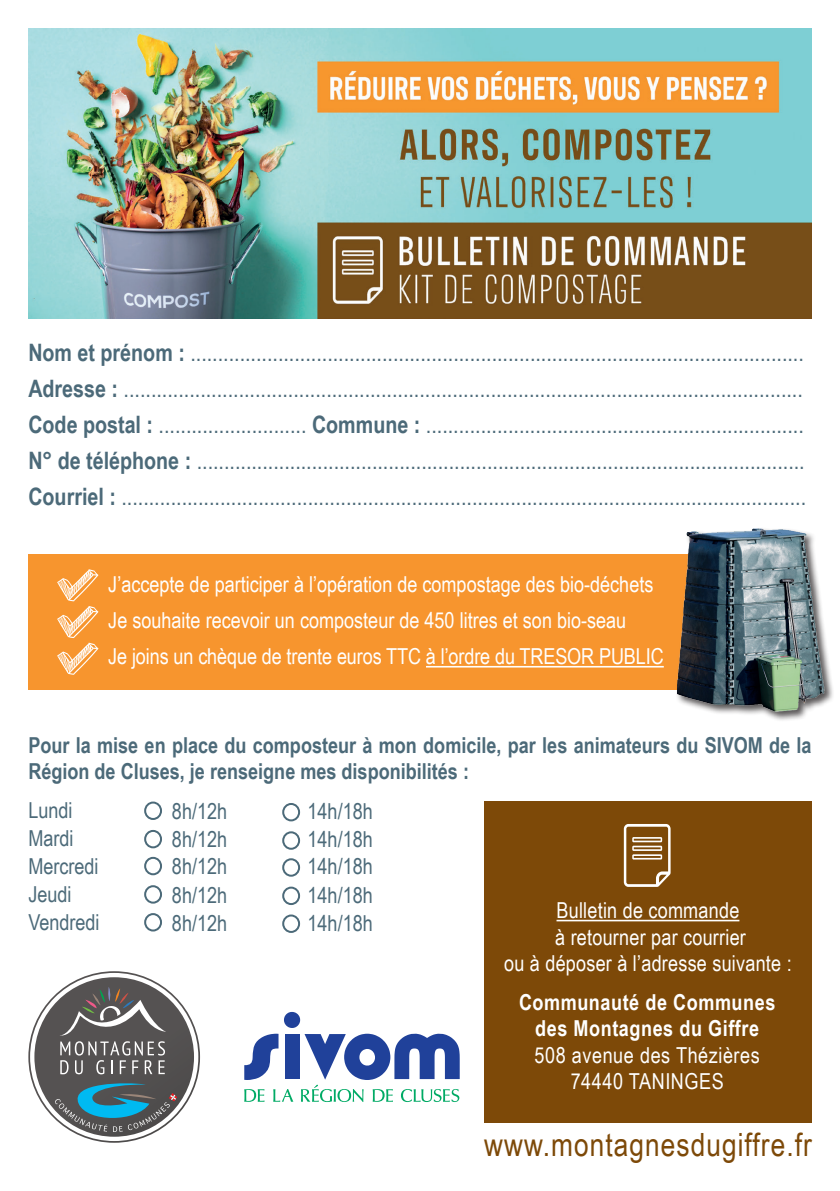
<style>
.page{position:relative;width:840px;height:1191px;background:#fff}
.page>*{position:absolute;margin:0;border:0;box-sizing:border-box;transform-origin:0 0}
.t1{font:32px "Arial Narrow";letter-spacing:.035em;color:#7d4908}
.t2{font:24px/36px "Arial Narrow";color:#4c6a79}
.t3{font:22px/36px "Arial Narrow";color:#fff}
.t4{font:700 22px/26.4px "Arial Narrow";color:#4c6a79}
.t5{font:22px/28px "Arial Narrow";color:#4c6a79}
.t6{font:700 22px/26.4px "Arial Narrow";letter-spacing:.025em;color:#fff;text-align:center}
.t7{font:22px/26.4px "Arial Narrow";letter-spacing:.025em;color:#fff;text-align:center}
.s1{font-weight:700}
</style>
<div class="page">
<div style="left:28px;top:554px;width:764px;height:135px;background:#f7952e"></div>
<hr style="left:426px;top:666px;width:237px;height:1px;background:#fff">
<svg style="left:57px;top:569px;width:41px;height:106px"></svg>
<div style="left:674px;top:527px;width:159px;height:195px;background:#231f20;opacity:.75"></div>
<img style="left:676px;top:529px;width:147px;height:182px">
<div style="left:144px;top:801px;width:18px;height:19px;border:2px solid #4c6a79;border-radius:50%"></div>
<div style="left:282px;top:803px;width:18px;height:18px;border:2px solid #4c6a79;border-radius:50%"></div>
<div style="left:144px;top:830px;width:18px;height:18px;border:2px solid #4c6a79;border-radius:50%"></div>
<div style="left:282px;top:831px;width:18px;height:18px;border:2px solid #4c6a79;border-radius:50%"></div>
<div style="left:144px;top:857px;width:18px;height:18px;border:2px solid #4c6a79;border-radius:50%"></div>
<div style="left:282px;top:858px;width:18px;height:18px;border:2px solid #4c6a79;border-radius:50%"></div>
<div style="left:144px;top:885px;width:18px;height:18px;border:2px solid #4c6a79;border-radius:50%"></div>
<div style="left:282px;top:886px;width:18px;height:19px;border:2px solid #4c6a79;border-radius:50%"></div>
<div style="left:144px;top:913px;width:18px;height:18px;border:2px solid #4c6a79;border-radius:50%"></div>
<div style="left:282px;top:914px;width:18px;height:19px;border:2px solid #4c6a79;border-radius:50%"></div>
<div style="left:484px;top:801px;width:327px;height:322px;background:#7d4908"></div>
<svg style="left:244px;top:1012px;width:215px;height:90px"></svg>
<div style="left:284px;top:1034px;width:15px;height:45px;background:#20419a"></div>
<svg style="left:28px;top:971px;width:172px;height:171px"></svg>
<hr style="left:556px;top:919px;width:183px;height:2px;background:#fff">
<svg style="left:623px;top:824px;width:47px;height:63px"></svg>
<div style="left:632px;top:837px;width:29px;height:5px;background:#ac8c63"></div>
<hr style="left:633px;top:838px;width:27px;height:2px;background:#fff">
<svg style="left:632px;top:845px;width:29px;height:6px"></svg>
<hr style="left:633px;top:847px;width:27px;height:2px;background:#fff">
<svg style="left:632px;top:854px;width:29px;height:5px"></svg>
<img style="left:29px;top:28px;width:782px;height:290px">
<p class="t2" style="left:28px;top:333px;width:778px"><span class="s1">Nom et prénom :</span> ................................................................................................................<br><span class="s1">Adresse :</span> ............................................................................................................................<br><span class="s1">Code postal :</span> ........................... <span class="s1">Commune :</span> .....................................................................<br><span class="s1">N° de téléphone :</span> ...............................................................................................................<br><span class="s1">Courriel :</span> .............................................................................................................................</p>
<p class="t3" style="left:108px;top:566px;width:556px">J’accepte de participer à l’opération de compostage des bio-déchets<br>Je souhaite recevoir un composteur de 450 litres et son bio-seau<br>Je joins un chèque de trente euros TTC à l’ordre du TRESOR PUBLIC</p>
<p class="t4" style="left:28px;top:731px;width:784px">Pour la mise en place du composteur à mon domicile, par les animateurs du SIVOM de la<br>Région de Cluses, je renseigne mes disponibilités :</p>
<p class="t5" style="left:28px;top:795px;width:73px">Lundi<br>Mardi<br>Mercredi<br>Jeudi<br>Vendredi</p>
<p class="t5" style="left:172px;top:796px;width:57px">8h/12h</p>
<p class="t5" style="left:307px;top:796px;width:67px">14h/18h</p>
<p class="t5" style="left:172px;top:824px;width:57px">8h/12h</p>
<p class="t5" style="left:307px;top:824px;width:67px">14h/18h</p>
<p class="t5" style="left:172px;top:851px;width:57px">8h/12h</p>
<p class="t5" style="left:307px;top:851px;width:67px">14h/18h</p>
<p class="t5" style="left:172px;top:880px;width:57px">8h/12h</p>
<p class="t5" style="left:307px;top:880px;width:67px">14h/18h</p>
<p class="t5" style="left:172px;top:908px;width:57px">8h/12h</p>
<p class="t5" style="left:307px;top:908px;width:67px">14h/18h</p>
<p class="t3" style="left:504px;top:896px;width:289px;line-height:26.4px;text-align:center">Bulletin de commande<br>à retourner par courrier<br>ou à déposer à l’adresse suivante :</p>
<p class="t6" style="left:518px;top:988px;width:258px">Communauté de Communes des Montagnes du Giffre</p>
<p class="t7" style="left:534px;top:1041px;width:226px">508 avenue des Thézières<br>74440 TANINGES</p>
<h1 class="t1" style="left:484px;top:1121px;width:329px">www.montagnesdugiffre.fr</h1>
</div>
